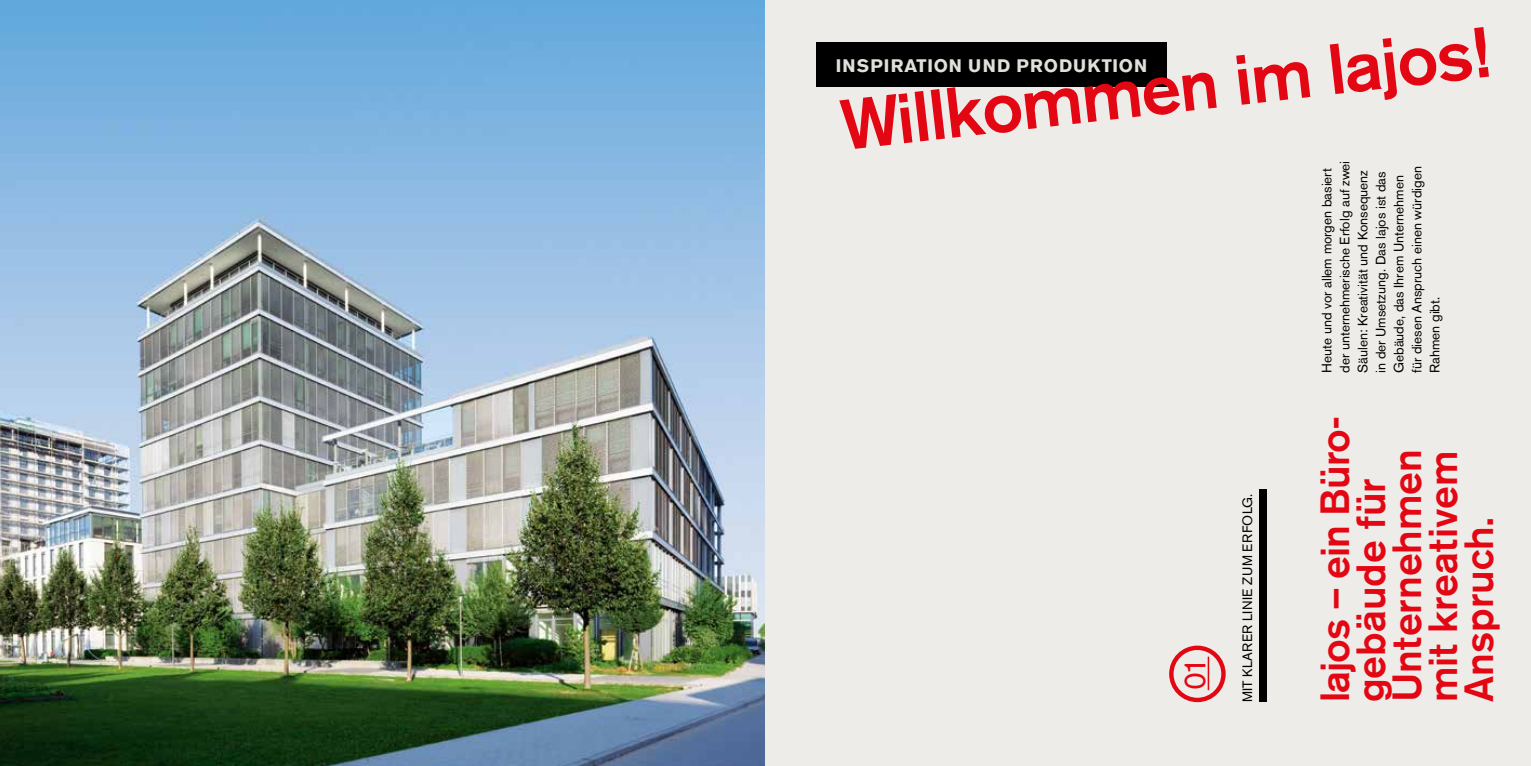
<style>
.page{position:relative;width:1531px;height:766px;background:#fff}
.page>*{position:absolute;margin:0;border:0;box-sizing:border-box;transform-origin:0 0}
.t1{font:500 70.5px "Akzidenz Grotesk BQ";color:#e30613}
.t2{font:500 40.5px/36px "Akzidenz Grotesk BQ";color:#e30613}
.t3{font:30.75px "Akzidenz Grotesk BQ";color:#e30613}
.t4{font:700 18px "Akzidenz Grotesk BQ";letter-spacing:.06em;color:#e1dfd9}
.t5{font:13.5px/18px "Akzidenz Grotesk BQ";color:#000}
.t6{font:13.5px "Akzidenz Grotesk BQ";letter-spacing:.04em;color:#000}
</style>
<div class="page">
<img style="left:0;top:0;width:765px;height:765px">
<div style="left:765px;top:0;width:766px;height:765px;background:#edece8"></div>
<div style="left:816px;top:43px;width:351px;height:44px;background:#000"></div>
<div style="left:1169px;top:645px;width:56px;height:57px;border:4px solid #e30613;border-radius:50%"></div>
<hr style="left:1207px;top:656px;width:2px;height:34px;background:#e30613">
<div style="left:1260px;top:489px;width:7px;height:213px;background:#000"></div>
<h1 class="t1" style="left:836px;top:85px;width:653px;rotate:-7deg">Willkommen im lajos!</h1>
<h3 class="t4" style="left:836px;top:55px;width:313px">INSPIRATION UND PRODUKTION</h3>
<h3 class="t3" style="left:1176px;top:690px;width:35px;rotate:-90deg">01</h3>
<p class="t6" style="left:1239px;top:702px;width:210px;rotate:-90deg">MIT KLARER LINIE ZUM ERFOLG.</p>
<p class="t5" style="left:1318px;top:373px;width:214px;rotate:-90deg">Heute und vor allem morgen basiert der unternehmerische Erfolg auf zwei<br>Säulen: Kreativität und Konsequenz in der Umsetzung. Das lajos ist das<br>Gebäude, das Ihrem Unternehmen für diesen Anspruch einen würdigen<br>Rahmen gibt.</p>
<h2 class="t2" style="left:1317px;top:702px;width:288px;rotate:-90deg">lajos – ein Büro&shy;gebäude für<br>Unternehmen mit kreativem<br>Anspruch.</h2>
</div>
